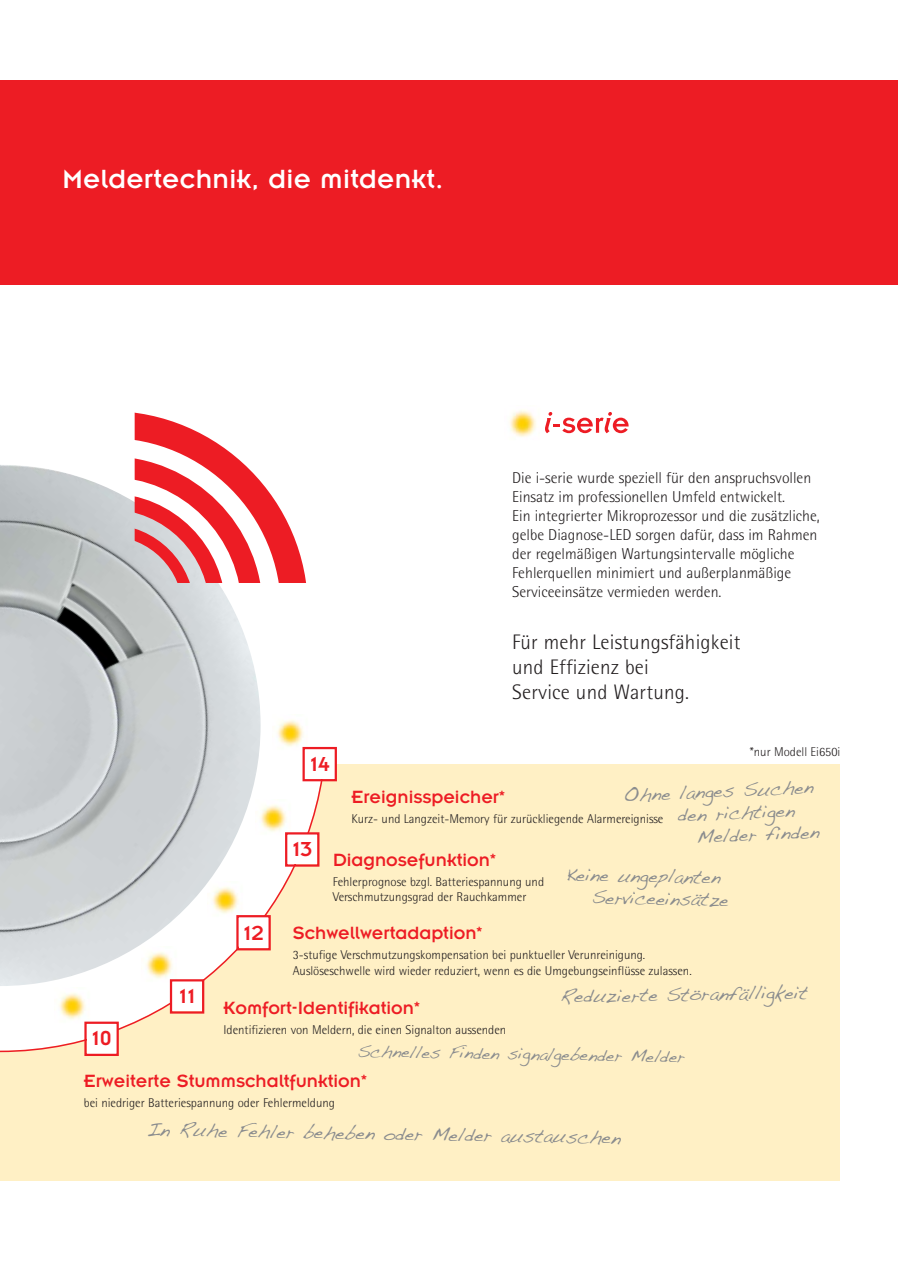
<style>
.page{position:relative;width:898px;height:1263px;background:#fff}
.page>*{position:absolute;margin:0;border:0;box-sizing:border-box;transform-origin:0 0}
.t1{font:28.95px "Insignia LT Std";letter-spacing:.01em;color:#fff}
.t2{font:22.35px "Insignia LT Std";letter-spacing:.01em;color:#ed1c24}
.t3{font:300 21px/25.2px "Rotis Semi Sans";letter-spacing:.01em;color:#231f20}
.t4{font:19.5px "Insignia LT Std";color:#ed1c24}
.t5{font:19.05px/22.4px "Handwriting Dakota";color:#8a8c8e}
.t6{font:17.4px "Handwriting Dakota";color:#8a8c8e}
.t7{font:300 15.75px/18.9px "Rotis Semi Sans";color:#231f20}
.t8{font:300 12.75px/15.3px "Rotis Semi Sans";color:#231f20}
</style>
<div class="page">
<div style="left:0;top:762px;width:839px;height:419px;background:#fff0c5"></div>
<svg style="left:0;top:764px;width:327px;height:288px"></svg>
<div style="left:0;top:293px;width:864px;height:471px;background:#fff"></div>
<div style="left:0;top:81px;width:897px;height:204px;background:#ed1c24"></div>
<div style="left:249px;top:797px;width:47px;height:42px;background:#fff"></div>
<img style="left:260px;top:805px;width:27px;height:27px">
<div style="left:48px;top:984px;width:47px;height:43px;background:#fff"></div>
<img style="left:59px;top:993px;width:27px;height:27px">
<div style="left:287px;top:834px;width:30px;height:30px;background:#fff"></div>
<div style="left:285px;top:832px;width:34px;height:35px;border:2px solid #ed1c24"></div>
<img style="left:277px;top:720px;width:31px;height:27px">
<div style="left:304px;top:749px;width:30px;height:30px;background:#fff"></div>
<div style="left:302px;top:747px;width:35px;height:34px;border:2px solid #ed1c24"></div>
<div style="left:238px;top:917px;width:30px;height:31px;background:#fff"></div>
<div style="left:236px;top:915px;width:35px;height:35px;border:2px solid #ed1c24"></div>
<div style="left:172px;top:981px;width:30px;height:30px;background:#fff"></div>
<div style="left:170px;top:979px;width:34px;height:34px;border:2px solid #ed1c24"></div>
<div style="left:87px;top:1024px;width:29px;height:30px;background:#fff"></div>
<div style="left:84px;top:1021px;width:35px;height:35px;border:2px solid #ed1c24"></div>
<img style="left:0;top:464px;width:260px;height:522px">
<svg style="left:135px;top:412px;width:171px;height:171px"></svg>
<img style="left:509px;top:410px;width:28px;height:27px">
<svg style="left:545px;top:412px;width:83px;height:21px"></svg>
<h1 class="t1" style="left:62px;top:170px;width:382px">Meldertechnik, die mitdenkt.</h1>
<h2 class="t2" style="left:310px;top:757px;width:20px">14</h2>
<p class="t7" style="left:512px;top:470px;width:309px">Die i-serie wurde speziell für den anspruchsvollen Einsatz im professionellen Umfeld entwickelt.<br>Ein integrierter Mikroprozessor und die zusätzliche, gelbe Diagnose-LED sorgen dafür, dass im Rahmen der regelmäßigen Wartungsintervalle mögliche Fehlerquellen minimiert und außerplanmäßige Serviceeinsätze vermieden werden.</p>
<h3 class="t3" style="left:512px;top:631px;width:230px">Für mehr Leistungsfähigkeit und Effizienz bei<br>Service und Wartung.</h3>
<p class="t8" style="left:749px;top:745px;width:92px">*nur Modell Ei650i</p>
<h2 class="t2" style="left:293px;top:842px;width:21px">13</h2>
<h3 class="t5" style="left:676px;top:785px;width:138px;text-indent:-53px;rotate:-2deg">Ohne langes Suchen den richtigen</h3>
<h3 class="t5" style="left:696px;top:829px;width:124px;rotate:-2deg">Melder finden</h3>
<h3 class="t4" style="left:351px;top:791px;width:155px">Ereignisspeicher*</h3>
<p class="t8" style="left:351px;top:812px;width:313px">Kurz- und Langzeit-Memory für zurückliegende Alarmereignisse</p>
<h3 class="t4" style="left:332px;top:854px;width:164px">Diagnosefunktion*</h3>
<p class="t8" style="left:332px;top:875px;width:213px">Fehlerprognose bzgl. Batteriespannung und<br>Verschmutzungsgrad der Rauchkammer</p>
<h3 class="t5" style="left:592px;top:868px;width:138px;text-indent:-26px;rotate:1deg">Keine ungeplanten<br>Serviceeinsätze</h3>
<h2 class="t2" style="left:244px;top:926px;width:21px">12</h2>
<h3 class="t4" style="left:292px;top:927px;width:191px">Schwellwertadaption*</h3>
<p class="t8" style="left:292px;top:948px;width:400px">3-stufige Verschmutzungskompensation bei punktueller Verunreinigung.<br>Auslöseschwelle wird wieder reduziert, wenn es die Umgebungseinflüsse zulassen.</p>
<h3 class="t4" style="left:223px;top:1001px;width:198px">Komfort-Identifikation*</h3>
<p class="t8" style="left:223px;top:1023px;width:284px">Identifizieren von Meldern, die einen Signalton aussenden</p>
<h3 class="t4" style="left:84px;top:1075px;width:284px">Erweiterte Stummschaltfunktion*</h3>
<p class="t8" style="left:84px;top:1096px;width:253px">bei niedriger Batteriespannung oder Fehlermeldung</p>
<h3 class="t5" style="left:147px;top:1122px;width:475px;rotate:1deg">In Ruhe Fehler beheben oder Melder austauschen</h3>
<h3 class="t5" style="left:559px;top:989px;width:249px;rotate:-1deg">Reduzierte Störanfälligkeit</h3>
<h3 class="t6" style="left:357px;top:1045px;width:329px;rotate:1deg">Schnelles Finden signalgebender Melder</h3>
<h2 class="t2" style="left:180px;top:989px;width:17px">11</h2>
<h2 class="t2" style="left:92px;top:1031px;width:21px">10</h2>
</div>
